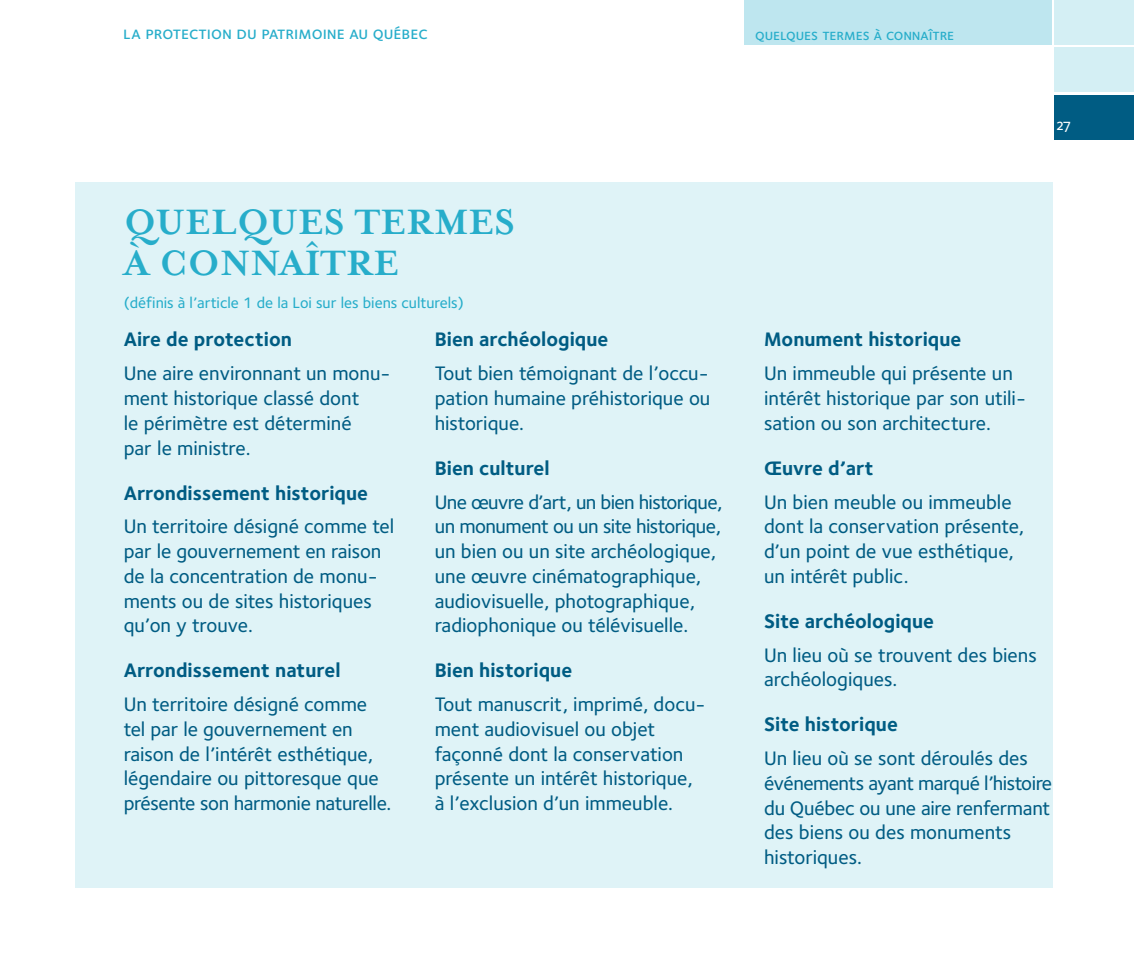
<style>
.page{position:relative;width:1134px;height:972px;background:#fff}
.page>*{position:absolute;margin:0;border:0;box-sizing:border-box;transform-origin:0 0}
.t1{font:700 40.5px/40.5px "Mrs Eaves";color:#27adca}
.t2{font:500 20.25px/24.8px "Foundry Sterling";color:#005c83}
.t3{font:700 20.25px "Foundry Sterling";color:#005c83}
.t4{font:18px "Foundry Sterling Medium Expert";color:#27adca}
.t5{font:500 15.75px "Foundry Sterling";color:#27adca}
.t6{font:15.75px "Foundry Sterling Medium Expert";color:#27adca}
.t7{font:15.75px "Foundry Sterling Medium Expert";color:#fff}
</style>
<div class="page">
<div style="left:76px;top:183px;width:977px;height:705px;background:#dff3f7"></div>
<div style="left:744px;top:0;width:307px;height:45px;background:#bee6ef"></div>
<div style="left:1054px;top:0;width:80px;height:45px;background:#d4eff4"></div>
<div style="left:1054px;top:47px;width:80px;height:45px;background:#d4eff4"></div>
<div style="left:1054px;top:95px;width:80px;height:45px;background:#005c83"></div>
<p class="t4" style="left:123px;top:22px;width:306px">la protection du patrimoine au québec</p>
<p class="t6" style="left:755px;top:25px;width:201px">quelques termes à connaître</p>
<h1 class="t1" style="left:124px;top:200px;width:392px">QUELQUES TERMES<br>À CONNAÎTRE</h1>
<p class="t5" style="left:124px;top:297px;width:342px">(définis à l’article 1 de la Loi sur les biens culturels)</p>
<p class="t7" style="left:1057px;top:115px;width:15px">27</p>
<p class="t3" style="left:124px;top:332px;width:170px">Aire de protection</p>
<p class="t2" style="left:124px;top:363px;width:268px">Une aire environnant un monu&shy;ment historique classé dont<br>le périmètre est déterminé<br>par le ministre.</p>
<p class="t3" style="left:124px;top:485px;width:246px">Arrondissement historique</p>
<p class="t2" style="left:124px;top:516px;width:272px">Un territoire désigné comme tel par le gouvernement en raison de la concentration de monu&shy;ments ou de sites historiques qu’on y trouve.</p>
<p class="t3" style="left:124px;top:663px;width:218px">Arrondissement naturel</p>
<p class="t2" style="left:124px;top:694px;width:269px">Un territoire désigné comme tel par le gouvernement en raison de l’intérêt esthétique, légendaire ou pittoresque que présente son harmonie naturelle.</p>
<p class="t3" style="left:435px;top:332px;width:175px">Bien archéologique</p>
<p class="t2" style="left:435px;top:363px;width:277px;text-align:justify">Tout bien témoignant de l’occu&shy;pation humaine préhistorique ou historique.</p>
<p class="t3" style="left:435px;top:460px;width:116px">Bien culturel</p>
<p class="t2" style="left:435px;top:491px;width:289px">Une œuvre d’art, un bien historique, un monument ou un site historique, un bien ou un site archéologique, une œuvre cinématographique, audiovisuelle, photographique, radiophonique ou télévisuelle.</p>
<p class="t3" style="left:435px;top:662px;width:139px">Bien historique</p>
<p class="t2" style="left:435px;top:694px;width:272px">Tout manuscrit, imprimé, docu&shy;ment audiovisuel ou objet façonné dont la conservation présente un intérêt historique, à l’exclusion d’un immeuble.</p>
<p class="t3" style="left:764px;top:332px;width:199px">Monument historique</p>
<p class="t2" style="left:764px;top:363px;width:263px">Un immeuble qui présente un intérêt historique par son utili&shy;sation ou son architecture.</p>
<p class="t3" style="left:764px;top:460px;width:111px">Œuvre d’art</p>
<p class="t2" style="left:764px;top:491px;width:262px">Un bien meuble ou immeuble dont la conservation présente, d’un point de vue esthétique, un intérêt public.</p>
<p class="t3" style="left:764px;top:613px;width:172px">Site archéologique</p>
<p class="t2" style="left:764px;top:644px;width:274px">Un lieu où se trouvent des biens archéologiques.</p>
<p class="t3" style="left:764px;top:717px;width:135px">Site historique</p>
<p class="t2" style="left:764px;top:748px;width:290px">Un lieu où se sont déroulés des événements ayant marqué l’histoire du Québec ou une aire renfermant des biens ou des monuments historiques.</p>
</div>
